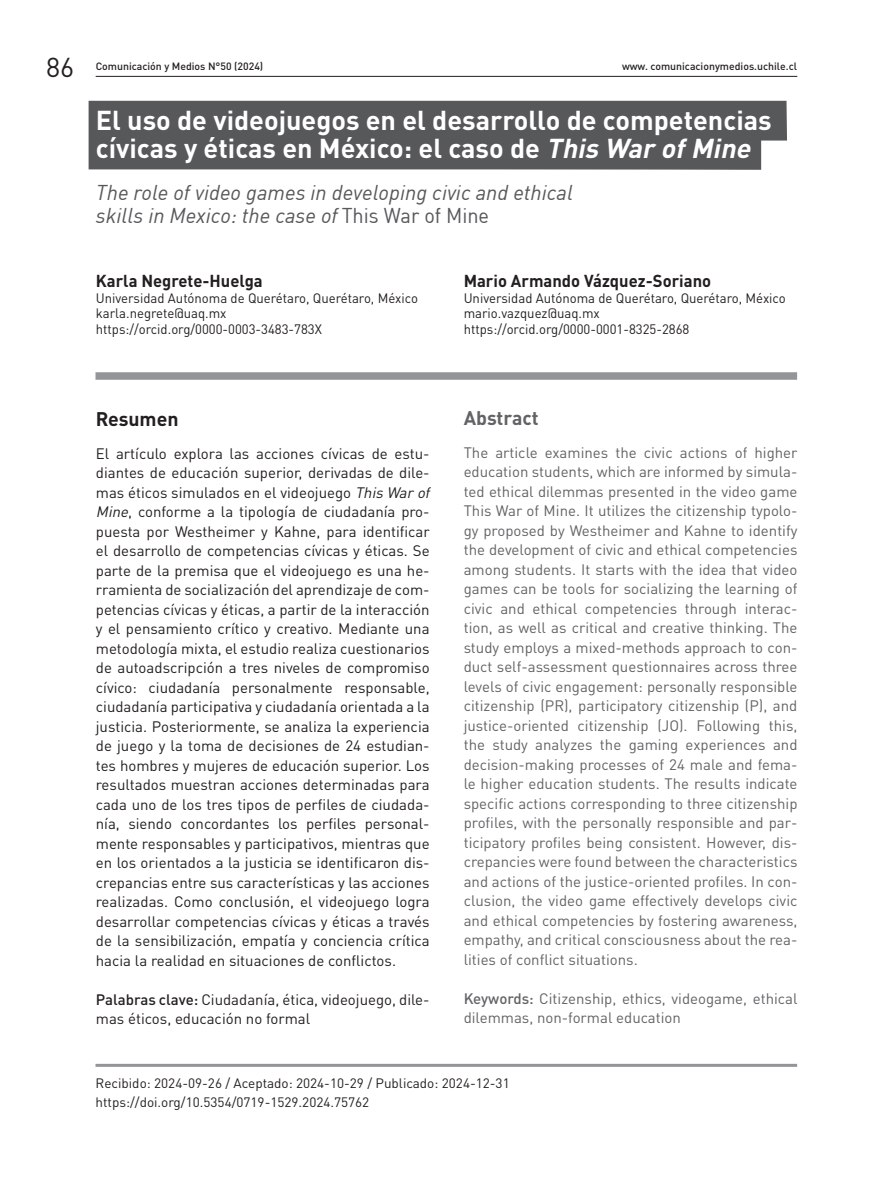
<style>
.page{position:relative;width:893px;height:1191px;background:#fff}
.page>*{position:absolute;margin:0;border:0;box-sizing:border-box;transform-origin:0 0}
.t1{font:700 27px/28.5px "DIN Pro";color:#fff}
.t2{font:27px "DIN Pro";color:#231f20}
.t3{font:italic 21px/22.5px "DIN";color:#57585a}
.t4{font:700 19.5px "DIN Pro";color:#636366}
.t5{font:700 19.5px "DIN Pro";color:#231f20}
.t6{font:700 17.1px "DIN Pro";color:#231f20}
.t7{font:15px/19.5px "DIN Pro";color:#231f20}
.t8{font:15px/19.5px "DIN Pro";color:#636366;text-align:justify}
.t9{font:13.5px/15.8px "DIN Pro";color:#231f20}
.t10{font:500 10.5px "DIN Pro";color:#231f20}
.s1{font-style:italic}
.s2{font-weight:500}
</style>
<div class="page">
<hr style="left:96px;top:76px;width:701px;height:1px;background:#231f20">
<div style="left:88px;top:100px;width:699px;height:70px;background:#57585a"></div>
<hr style="left:95px;top:1063px;width:702px;height:3px;background:#939598">
<div style="left:95px;top:372px;width:702px;height:8px;background:#939598"></div>
<h1 class="t2" style="left:46px;top:48px;width:30px">86</h1>
<p class="t10" style="left:96px;top:57px;width:169px">Comunicación y Medios N°50 (2024)</p>
<p class="t10" style="left:622px;top:57px;width:177px">www. comunicacionymedios.uchile.cl</p>
<h1 class="t1" style="left:96px;top:103px;width:677px">El uso de videojuegos en el desarrollo de competencias cívicas y éticas en México: el caso de <span class="s1">ThisWarofMine</span></h1>
<h2 class="t3" style="left:96px;top:181px;width:479px">The role of video games in developing civic and ethical skills in Mexico: the case of This War of Mine</h2>
<p class="t6" style="left:96px;top:266px;width:168px">Karla Negrete-Huelga</p>
<p class="t9" style="left:96px;top:289px;width:324px">Universidad Autónoma de Querétaro, Querétaro, México karla.negrete@uaq.mx https://orcid.org/0000-0003-3483-783X</p>
<h3 class="t5" style="left:96px;top:402px;width:84px">Resumen</h3>
<p class="t7" style="left:96px;top:443px;width:339px">El artículo explora las acciones cívicas de estu&shy;diantes de educación superior, derivadas de dile&shy;mas éticos simulados en el videojuego <span class="s1">This Warof Mine</span>, conforme a la tipología de ciudadanía pro&shy;puesta por Westheimer y Kahne, para identificar el desarrollo de competencias cívicas y éticas. Se parte de la premisa que el videojuego es una he&shy;rramienta de socialización del aprendizaje de com&shy;petencias cívicas y éticas, a partir de la interacción y el pensamiento crítico y creativo. Mediante una metodología mixta, el estudio realiza cuestionarios de autoadscripción a tres niveles de compromiso cívico: ciudadanía personalmente responsable, ciudadanía participativa y ciudadanía orientada a la justicia. Posteriormente, se analiza la experiencia de juego y la toma de decisiones de 24 estudian&shy;tes hombres y mujeres de educación superior. Los resultados muestran acciones determinadas para cada uno de los tres tipos de perfiles de ciudada&shy;nía, siendo concordantes los perfiles personal&shy;mente responsables y participativos, mientras que en los orientados a la justicia se identificaron dis&shy;crepancias entre sus características y las acciones realizadas. Como conclusión, el videojuego logra desarrollar competencias cívicas y éticas a través de la sensibilización, empatía y conciencia crítica hacia la realidad en situaciones de conflictos.</p>
<p class="t7" style="left:96px;top:989px;width:335px"><span class="s2">Palabras clave:</span> Ciudadanía, ética, videojuego, dile&shy;mas éticos, educación no formal</p>
<p class="t6" style="left:464px;top:266px;width:249px">Mario Armando Vázquez-Soriano</p>
<p class="t9" style="left:464px;top:289px;width:324px">Universidad Autónoma de Querétaro, Querétaro, México mario.vazquez@uaq.mx https://orcid.org/0000-0001-8325-2868</p>
<h3 class="t4" style="left:464px;top:401px;width:77px">Abstract</h3>
<p class="t8" style="left:464px;top:442px;width:335px">The article examines the civic actions of higher education students, which are informed by simula&shy;ted ethical dilemmas presented in the video game This War of Mine. It utilizes the citizenship typolo&shy;gy proposed by Westheimer and Kahne to identify the development of civic and ethical competencies among students. It starts with the idea that video games can be tools for socializing the learning of civic and ethical competencies through interac&shy;tion, as well as critical and creative thinking. The study employs a mixed-methods approach to con&shy;duct self-assessment questionnaires across three levels of civic engagement: personally responsible citizenship (PR), participatory citizenship (P), and justice-oriented citizenship (JO). Following this, the study analyzes the gaming experiences and decision-making processes of 24 male and fema&shy;le higher education students. The results indicate specific actions corresponding to three citizenship profiles, with the personally responsible and par&shy;ticipatory profiles being consistent. However, dis&shy;crepancies were found between the characteristics and actions of the justice-oriented profiles. In con&shy;clusion, the video game effectively develops civic and ethical competencies by fostering awareness, empathy, and critical consciousness about the rea&shy;lities of conflict situations.</p>
<p class="t8" style="left:464px;top:988px;width:335px"><span class="s2">Keywords:</span> Citizenship, ethics, videogame, ethical dilemmas, non-formal education</p>
<p class="t9" style="left:95px;top:1072px;width:416px;line-height:19.5px">Recibido: 2024-09-26 / Aceptado: 2024-10-29 / Publicado: 2024-12-31 https://doi.org/10.5354/0719-1529.2024.75762</p>
</div>
